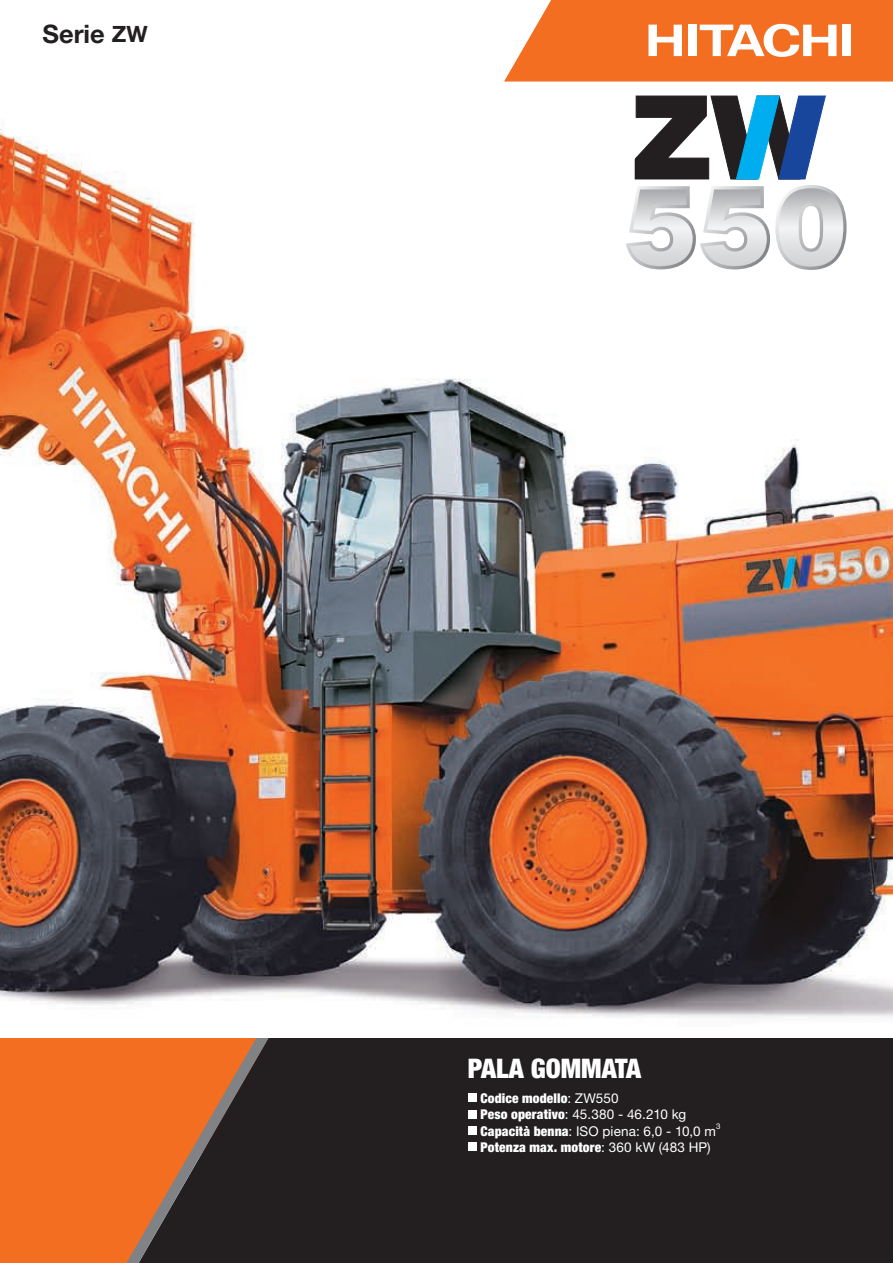
<style>
.page{position:relative;width:893px;height:1263px;background:#fff}
.page>*{position:absolute;margin:0;border:0;box-sizing:border-box;transform-origin:0 0}
.t1{font:900 condensed 27px "Helvetica Neue";color:#fff}
.t2{font:700 25.5px "Helvetica Neue";color:#231f20}
.t3{font:13.5px/16.2px "Helvetica Neue";letter-spacing:.01em;color:#fff}
.t4{font:900 condensed 13.5px "Helvetica Neue";letter-spacing:.015em;color:#fff}
.t5{font:7.8px "Helvetica Neue";color:#fff}
.s1{font-size:22.5px}
.s2{font-weight:900;font-stretch:condensed}
.s3{font-weight:400;font-stretch:normal}
</style>
<div class="page">
<img style="left:0;top:95px;width:893px;height:923px">
<svg style="left:621px;top:96px;width:226px;height:174px"></svg>
<div style="left:0;top:1038px;width:126px;height:225px;background:#f36e21"></div>
<div style="left:269px;top:1038px;width:624px;height:225px;background:#231f20"></div>
<svg style="left:126px;top:1038px;width:143px;height:225px;background:#8a4b29"></svg>
<svg style="left:504px;top:0;width:389px;height:82px"></svg>
<div style="left:468px;top:1094px;width:8px;height:8px;background:#fff"></div>
<div style="left:468px;top:1126px;width:8px;height:9px;background:#fff"></div>
<div style="left:468px;top:1110px;width:8px;height:8px;background:#fff"></div>
<div style="left:468px;top:1143px;width:8px;height:8px;background:#fff"></div>
<h2 class="t2" style="left:43px;top:18px;width:107px">Serie <span class="s1">ZW</span></h2>
<h1 class="t1" style="left:468px;top:1051px;width:175px">PALA GOMMATA</h1>
<p class="t3" style="left:480px;top:1090px;width:237px"><span class="s2">Codice modello</span>: ZW550<br><span class="s2">Peso operativo</span>: 45.380 - 46.210 kg<br><span class="s2">Capacità benna</span>: ISO piena: 6,0 - 10,0 m</p>
<p class="t5" style="left:716px;top:1122px;width:6px">3</p>
<p class="t4" style="left:480px;top:1139px;width:232px">Potenza max. motore<span class="s3">: 360 kW (483 HP)</span></p>
</div>
